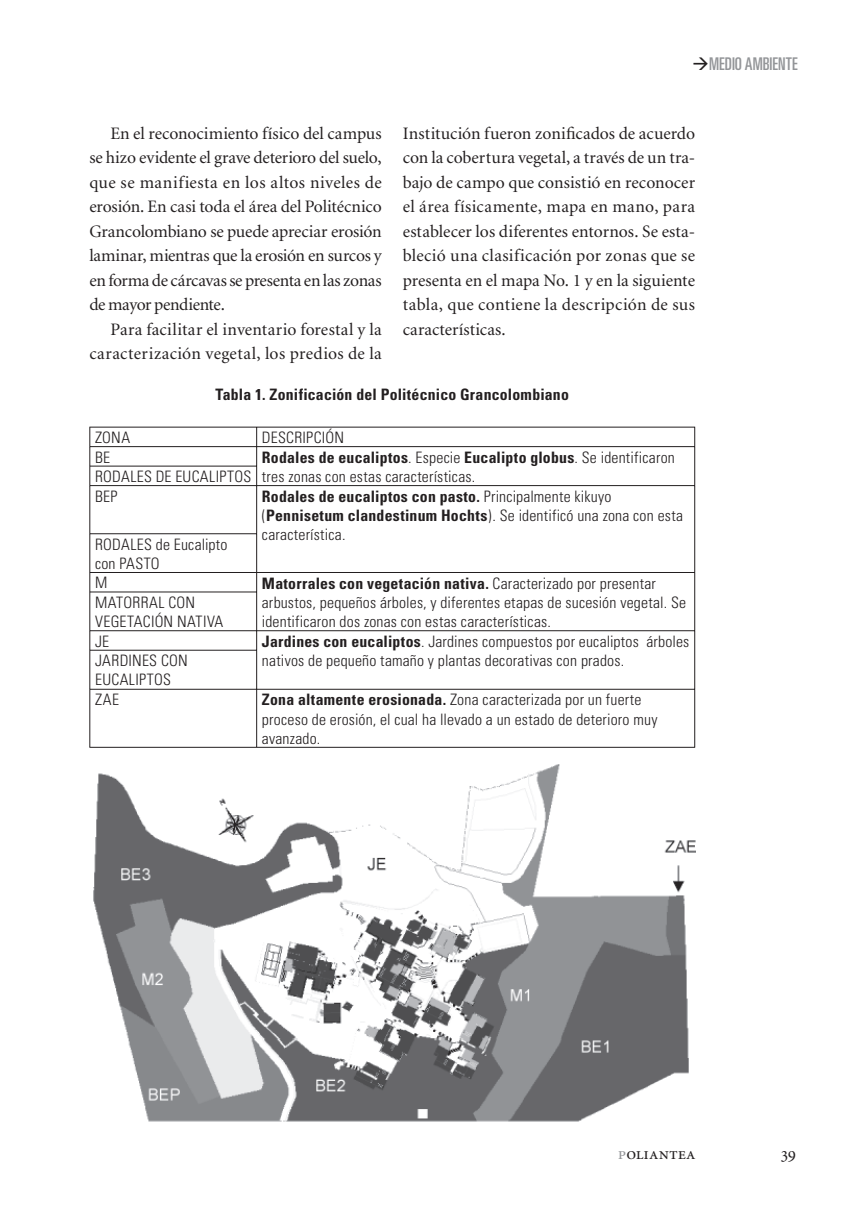
<style>
.page{position:relative;width:864px;height:1221px;background:#fff}
.page>*{position:absolute;margin:0;border:0;box-sizing:border-box;transform-origin:0 0}
.t1{font:17.5px/24.5px "Minion";letter-spacing:.01em;color:#231f20;text-align:justify}
.t2{font:ultra-condensed 17.5px "Univers";color:#939598}
.t3{font:17.5px "Minion Regular SC";color:#231f20}
.t4{font:300 condensed 15.75px/19.4px "Univers";letter-spacing:.015em;color:#231f20}
.t5{font:700 condensed 15.75px "Univers";letter-spacing:.01em;color:#231f20}
.s1{font-weight:700}
.s2{color:#939598}
</style>
<div class="page">
<hr style="left:89px;top:426px;width:167px;height:1px;background:#231f20">
<hr style="left:256px;top:426px;width:438px;height:1px;background:#231f20">
<hr style="left:89px;top:446px;width:167px;height:1px;background:#231f20">
<hr style="left:256px;top:446px;width:438px;height:1px;background:#231f20">
<hr style="left:89px;top:465px;width:168px;height:1px;background:#231f20">
<svg style="left:89px;top:427px;width:1px;height:58px"></svg>
<svg style="left:256px;top:427px;width:1px;height:58px"></svg>
<svg style="left:694px;top:427px;width:1px;height:58px"></svg>
<hr style="left:89px;top:485px;width:167px;height:1px;background:#231f20">
<hr style="left:89px;top:486px;width:1px;height:47px;background:#231f20">
<hr style="left:256px;top:485px;width:438px;height:1px;background:#231f20">
<hr style="left:256px;top:486px;width:1px;height:47px;background:#231f20">
<hr style="left:694px;top:486px;width:1px;height:47px;background:#231f20">
<hr style="left:89px;top:533px;width:168px;height:1px;background:#231f20">
<hr style="left:89px;top:534px;width:1px;height:38px;background:#231f20">
<hr style="left:256px;top:534px;width:1px;height:38px;background:#231f20">
<hr style="left:694px;top:533px;width:1px;height:39px;background:#231f20">
<hr style="left:89px;top:572px;width:167px;height:1px;background:#231f20">
<svg style="left:89px;top:573px;width:1px;height:18px"></svg>
<hr style="left:256px;top:572px;width:438px;height:1px;background:#231f20">
<svg style="left:256px;top:573px;width:1px;height:18px"></svg>
<svg style="left:694px;top:573px;width:1px;height:19px"></svg>
<hr style="left:89px;top:591px;width:168px;height:1px;background:#231f20">
<hr style="left:89px;top:592px;width:1px;height:38px;background:#231f20">
<hr style="left:256px;top:592px;width:1px;height:38px;background:#231f20">
<hr style="left:694px;top:592px;width:1px;height:38px;background:#231f20">
<hr style="left:89px;top:630px;width:167px;height:1px;background:#231f20">
<svg style="left:89px;top:631px;width:1px;height:18px"></svg>
<hr style="left:256px;top:630px;width:438px;height:1px;background:#231f20">
<svg style="left:256px;top:631px;width:1px;height:18px"></svg>
<svg style="left:694px;top:631px;width:1px;height:19px"></svg>
<hr style="left:89px;top:649px;width:168px;height:1px;background:#231f20">
<hr style="left:89px;top:650px;width:1px;height:38px;background:#231f20">
<hr style="left:256px;top:650px;width:1px;height:38px;background:#231f20">
<hr style="left:694px;top:650px;width:1px;height:38px;background:#231f20">
<hr style="left:89px;top:688px;width:167px;height:1px;background:#231f20">
<hr style="left:89px;top:689px;width:1px;height:57px;background:#231f20">
<hr style="left:256px;top:688px;width:438px;height:1px;background:#231f20">
<hr style="left:256px;top:689px;width:1px;height:57px;background:#231f20">
<hr style="left:694px;top:689px;width:1px;height:57px;background:#231f20">
<hr style="left:89px;top:746px;width:605px;height:1px;background:#231f20">
<img style="left:93px;top:764px;width:601px;height:358px">
<p class="t2" style="left:708px;top:58px;width:90px">MEDIO AMBIENTE</p>
<p class="t1" style="left:89px;top:122px;width:294px;text-indent:21px">En el reconocimiento físico del campus se hizo evidente el grave deterioro del suelo, que se manifiesta en los altos niveles de erosión. En casi toda el área del Politécnico Grancolombiano se puede apreciar erosión laminar, mientras que la erosión en surcos y en forma de cárcavas se presenta en las zonas de mayor pendiente.</p>
<p class="t1" style="left:89px;top:318px;width:294px;text-align:right">Para facilitar el inventario forestal y la caracterización vegetal, los predios de la</p>
<p class="t1" style="left:402px;top:122px;width:294px">Institución fueron zonificados de acuerdo con la cobertura vegetal, a través de un tra&shy;bajo de campo que consistió en reconocer el área físicamente, mapa en mano, para establecer los diferentes entornos. Se esta&shy;bleció una clasificación por zonas que se presenta en el mapa No. 1 y en la siguiente tabla, que contiene la descripción de sus características.</p>
<p class="t5" style="left:215px;top:389px;width:355px">Tabla 1. Zonificación del Politécnico Grancolombiano</p>
<p class="t4" style="left:95px;top:429px;width:37px">ZONA</p>
<p class="t4" style="left:262px;top:429px;width:84px">DESCRIPCIÓN</p>
<p class="t4" style="left:95px;top:449px;width:17px">BE</p>
<p class="t4" style="left:95px;top:449px;width:581px;text-indent:167px"><span class="s1">Rodales de eucaliptos</span>. Especie <span class="s1">Eucalipto globus</span>. Se identificaron<br>RODALES DE EUCALIPTOS tres zonas con estas características.<br>BEP</p>
<p class="t4" style="left:262px;top:488px;width:422px"><span class="s1">Rodales de eucaliptos con pasto.</span> Principalmente kikuyo (<span class="s1">Pennisetum clandestinum Hochts</span>). Se identificó una zona con esta característica.</p>
<p class="t4" style="left:95px;top:536px;width:134px">RODALES de Eucalipto con PASTO<br>M</p>
<p class="t4" style="left:262px;top:575px;width:425px"><span class="s1">Matorrales con vegetación nativa.</span> Caracterizado por presentar arbustos, pequeños árboles, y diferentes etapas de sucesión vegetal. Se identificaron dos zonas con estas características.</p>
<p class="t4" style="left:95px;top:594px;width:130px">MATORRAL CON<br>VEGETACIÓN NATIVA<br>JE</p>
<p class="t4" style="left:262px;top:633px;width:429px"><span class="s1">Jardines con eucaliptos</span>. Jardines compuestos por eucaliptos árboles</p>
<p class="t4" style="left:95px;top:652px;width:94px">JARDINES CON</p>
<p class="t4" style="left:262px;top:652px;width:363px">nativos de pequeño tamaño y plantas decorativas con prados.</p>
<p class="t4" style="left:95px;top:671px;width:77px">EUCALIPTOS<br>ZAE</p>
<p class="t4" style="left:262px;top:691px;width:397px"><span class="s1">Zona altamente erosionada.</span> Zona caracterizada por un fuerte proceso de erosión, el cual ha llevado a un estado de deterioro muy avanzado.</p>
<p class="t3" style="left:617px;top:1146px;width:79px"><span class="s2">p</span>oliantea</p>
<p class="t3" style="left:780px;top:1146px;width:17px">39</p>
</div>
